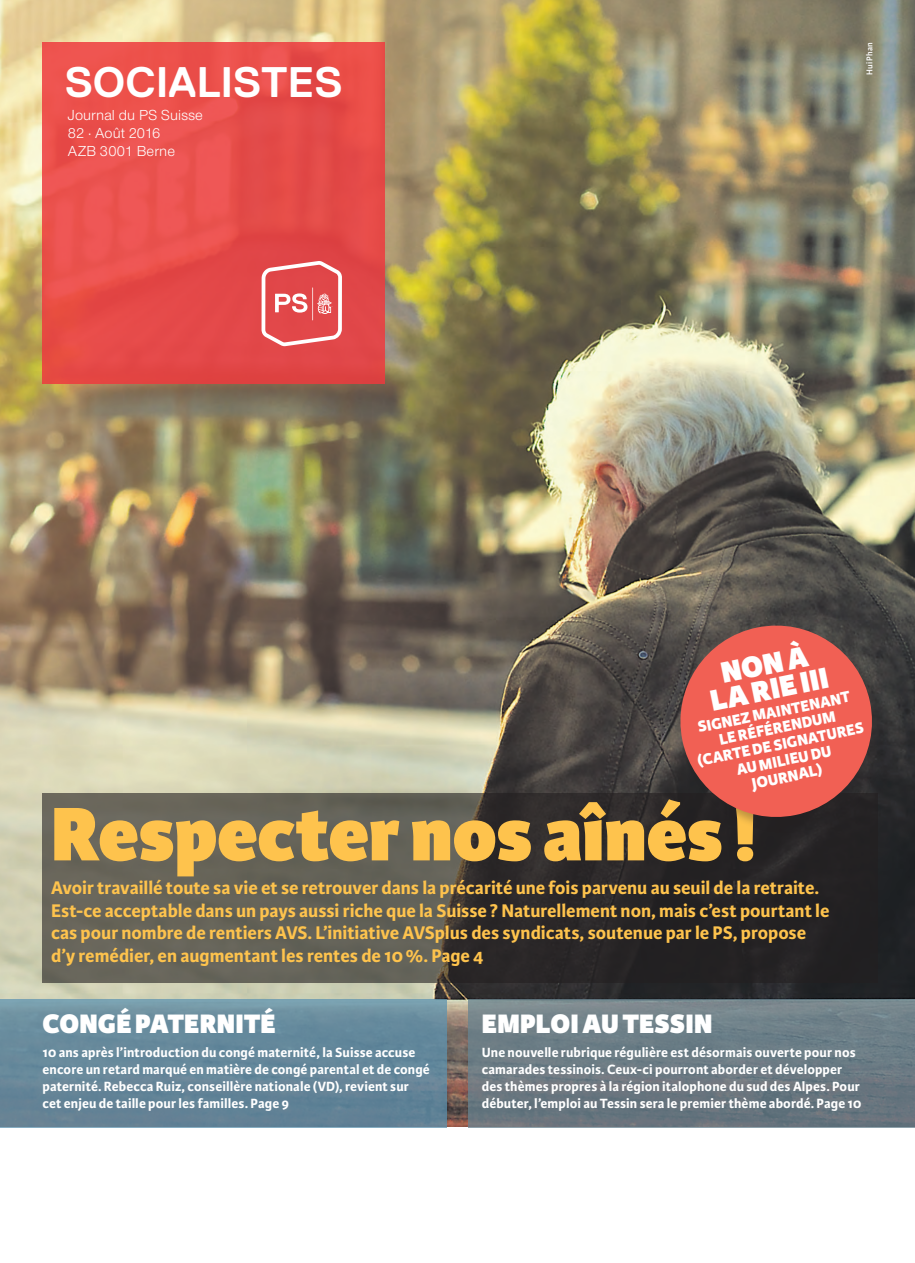
<style>
.page{position:relative;width:915px;height:1263px;background:#fff}
.page>*{position:absolute;margin:0;border:0;box-sizing:border-box;transform-origin:0 0}
.t1{font:800 81px "Karmina Sans";letter-spacing:-.005em;color:#fec34d}
.t2{font:700 42.75px "Replica";color:#fff}
.t3{font:800 31.5px/25.3px "Karmina Sans";color:#fff;text-align:center}
.t4{font:800 28.5px "Karmina Sans";letter-spacing:.005em;color:#fff}
.t5{font:700 19.5px/22.5px "Karmina Sans";color:#fec34d}
.t6{font:800 16.5px/16.5px "Karmina Sans";color:#fff;text-align:center}
.t7{font:15px/18px "Nimbus San Nov";letter-spacing:.005em;color:#fff}
.t8{font:700 14.25px/17px "Karmina Sans";letter-spacing:.01em;color:#fff}
.t9{font:600 9px "Karmina Sans";color:#fff}
</style>
<div class="page">
<img style="left:0;top:0;width:914px;height:1127px">
<svg style="left:43px;top:793px;width:835px;height:189px;background:#484640"></svg>
<div style="left:0;top:999px;width:446px;height:128px;background:linear-gradient(to bottom,#6e94a4,#5f7e92)"></div>
<svg style="left:468px;top:999px;width:446px;height:128px;background:#6c7b83"></svg>
<div style="left:43px;top:43px;width:342px;height:341px;background:#e74d49"></div>
<svg style="left:261px;top:261px;width:81px;height:85px"></svg>
<div style="left:681px;top:626px;width:207px;height:208px;background:#231f20;opacity:.3"></div>
<svg style="left:671px;top:617px;width:209px;height:208px;background:#b3524a"></svg>
<h2 class="t2" style="left:65px;top:58px;width:279px">SOCIALISTES</h2>
<p class="t7" style="left:68px;top:106px;width:136px">Journal du PS Suisse<br>82 · Août 2016<br>AZB 3001 Berne</p>
<p class="t9" style="left:864px;top:75px;width:34px;rotate:-90deg">Hui Phan</p>
<h3 class="t3" style="left:703px;top:664px;width:121px;rotate:-11deg">NON À<br>LA RIE III</h3>
<p class="t6" style="left:689px;top:720px;width:171px;rotate:-11deg">SIGNEZ MAINTENANT<br>LE RÉFÉRENDUM (CARTE DE SIGNATURES<br>AU MILIEU DU<br>JOURNAL)</p>
<h1 class="t1" style="left:51px;top:786px;width:707px">Respecter nos aînés !</h1>
<p class="t5" style="left:51px;top:877px;width:779px">Avoir travaillé toute sa vie et se retrouver dans la précarité une fois parvenu au seuil de la retraite.<br>Est-ce acceptable dans un pays aussi riche que la Suisse ? Naturellement non, mais c’est pourtant le cas pour nombre de rentiers AVS. L’initiative AVSplus des syndicats, soutenue par le PS, propose d’y remédier, en augmentant les rentes de 10%. Page 4</p>
<h3 class="t4" style="left:43px;top:1007px;width:234px">CONGÉ PATERNITÉ</h3>
<p class="t8" style="left:43px;top:1044px;width:388px">10 ans après l’introduction du congé maternité, la Suisse accuse encore un retard marqué en matière de congé parental et de congé paternité. Rebecca Ruiz, conseillère nationale (VD), revient sur cet enjeu de taille pour les familles. Page 9</p>
<h3 class="t4" style="left:481px;top:1007px;width:232px">EMPLOI AU TESSIN</h3>
<p class="t8" style="left:481px;top:1044px;width:381px">Une nouvelle rubrique régulière est désormais ouverte pour nos camarades tessinois. Ceux-ci pourront aborder et développer des thèmes propres à la région italophone du sud des Alpes. Pour débuter, l’emploi au Tessin sera le premier thème abordé. Page 10</p>
</div>
